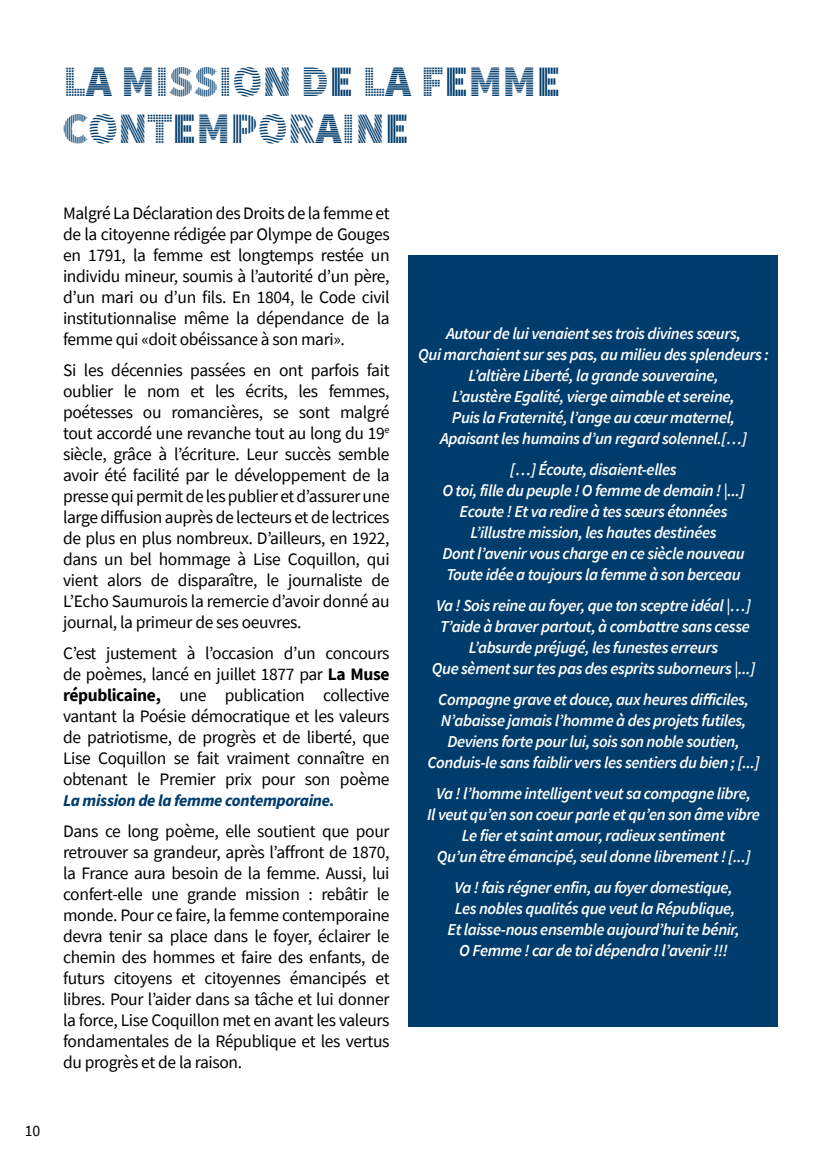
<style>
.page{position:relative;width:819px;height:1156px;background:#fff}
.page>*{position:absolute;margin:0;border:0;box-sizing:border-box;transform-origin:0 0}
.t1{font:43.75px/47.2px "Source Sans Pro DISPLAY";color:#003c6c}
.t2{font:17.5px/21px "Source Sans Pro";letter-spacing:-.02em;color:#000;text-align:justify}
.t3{font:italic 600 16.62px/21px "Source Sans Pro";letter-spacing:-.025em;color:#fff;text-align:center}
.t4{font:italic 700 16.62px "Source Sans Pro";letter-spacing:-.02em;color:#003c6c}
.t5{font:15.75px "Source Sans Pro";color:#000}
.s1{font-weight:700}
</style>
<div class="page">
<div style="left:408px;top:255px;width:369px;height:772px;background:#003c6c"></div>
<h1 class="t1" style="left:63px;top:59px;width:499px">LA MISSION DE LA FEMME<br>CONTEMPORAINE</h1>
<p class="t5" style="left:25px;top:1121px;width:17px">10</p>
<p class="t2" style="left:63px;top:203px;width:328px">Malgré La Déclaration des Droits de la femme et de la citoyenne rédigée par Olympe de Gouges en 1791, la femme est longtemps restée un individu mineur, soumis à l’autorité d’un père, d’un mari ou d’un fils. En 1804, le Code civil institutionnalise même la dépendance de la femme qui «doit obéissance à son mari».</p>
<p class="t2" style="left:63px;top:360px;width:328px">Si les décennies passées en ont parfois fait oublier le nom et les écrits, les femmes, poétesses ou romancières, se sont malgré tout accordé une revanche tout au long du 19<sup>e </sup>siècle, grâce à l’écriture. Leur succès semble avoir été facilité par le développement de la presse qui permit de les publier et d’assurer une large diffusion auprès de lecteurs et de lectrices de plus en plus nombreux. D’ailleurs, en 1922, dans un bel hommage à Lise Coquillon, qui vient alors de disparaître, le journaliste de L’Echo Saumurois la remercie d’avoir donné au journal, la primeur de ses oeuvres.</p>
<p class="t2" style="left:63px;top:643px;width:328px">C’est justement à l’occasion d’un concours de poèmes, lancé en juillet 1877 par <span class="s1">La Muse républicaine,</span> une publication collective vantant la Poésie démocratique et les valeurs de patriotisme, de progrès et de liberté, que Lise Coquillon se fait vraiment connaître en obtenant le Premier prix pour son poème</p>
<p class="t4" style="left:63px;top:789px;width:273px">La mission de la femme contemporaine.</p>
<p class="t2" style="left:63px;top:820px;width:328px">Dans ce long poème, elle soutient que pour retrouver sa grandeur, après l’affront de 1870, la France aura besoin de la femme. Aussi, lui confert-elle une grande mission : rebâtir le monde. Pour ce faire, la femme contemporaine devra tenir sa place dans le foyer, éclairer le chemin des hommes et faire des enfants, de futurs citoyens et citoyennes émancipés et libres. Pour l’aider dans sa tâche et lui donner la force, Lise Coquillon met en avant les valeurs fondamentales de la République et les vertus du progrès et de la raison.</p>
<p class="t3" style="left:418px;top:323px;width:352px">Autour de lui venaient ses trois divines sœurs,<br>Qui marchaient sur ses pas, au milieu des splendeurs :<br>L’altière Liberté, la grande souveraine,<br>L’austère Egalité, vierge aimable et sereine,<br>Puis la Fraternité, l’ange au cœur maternel,<br>Apaisant les humains d’un regard solennel.[…]</p>
<p class="t3" style="left:442px;top:459px;width:304px">[…] Écoute, disaient-elles<br>O toi, fille du peuple ! O femme de demain ! |...] Ecoute ! Et va redire à tes sœurs étonnées L’illustre mission, les hautes destinées<br>Dont l’avenir vous charge en ce siècle nouveau Toute idée a toujours la femme à son berceau</p>
<p class="t3" style="left:432px;top:595px;width:325px">Va ! Sois reine au foyer, que ton sceptre idéal |…] T’aide à braver partout, à combattre sans cesse L’absurde préjugé, les funestes erreurs<br>Que sèment sur tes pas des esprits suborneurs |...]</p>
<p class="t3" style="left:427px;top:689px;width:334px">Compagne grave et douce, aux heures difficiles, N’abaisse jamais l’homme à des projets futiles, Deviens forte pour lui, sois son noble soutien, Conduis-le sans faiblir vers les sentiers du bien ; [...]</p>
<p class="t3" style="left:427px;top:782px;width:334px">Va ! l’homme intelligent veut sa compagne libre,<br>Il veut qu’en son coeur parle et qu’en son âme vibre Le fier et saint amour, radieux sentiment<br>Qu’un être émancipé, seul donne librement ! [...]</p>
<p class="t3" style="left:447px;top:876px;width:294px">Va ! fais régner enfin, au foyer domestique, Les nobles qualités que veut la République, Et laisse-nous ensemble aujourd’hui te bénir, O Femme ! car de toi dépendra l’avenir !!!</p>
</div>
